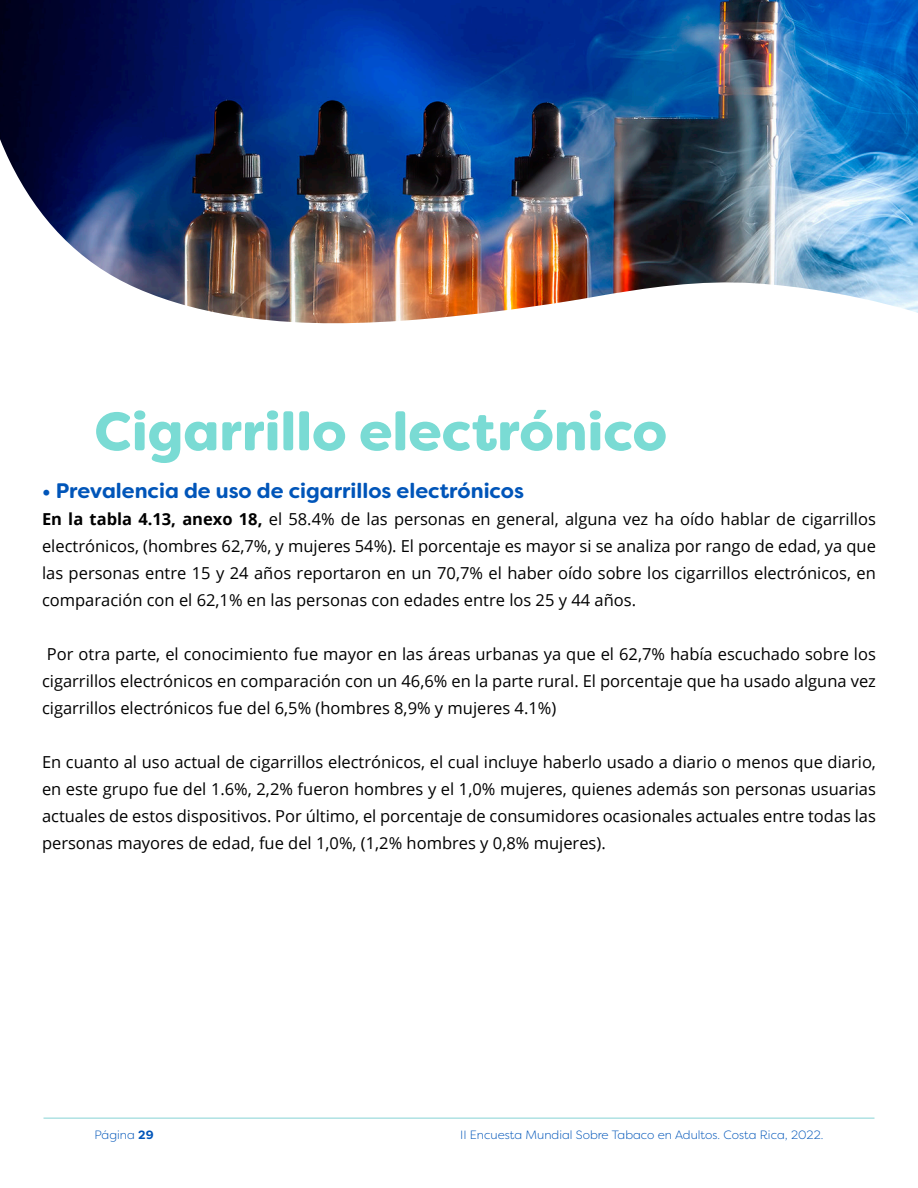
<style>
.page{position:relative;width:918px;height:1188px;background:#fff}
.page>*{position:absolute;margin:0;border:0;box-sizing:border-box;transform-origin:0 0}
.Título_1{font:900 54px "Filson Soft";color:#7adbd4}
.SUBTITULO_1-14P{font:700 21px "Filson Soft";color:#0055b9}
.Texto_9pt{font:16.5px/27px "Open Sans";color:#000;text-align:justify}
.t1{font:300 12px "Filson Soft";color:#0055b9}
.s1{font-weight:700}
</style>
<div class="page">
<img style="left:0;top:0;width:918px;height:324px">
<hr style="left:44px;top:1117px;width:830px;height:2px;background:#afe2e3">
<p class="Título_1" style="left:94px;top:397px;width:574px">Cigarrillo electrónico</p>
<p class="SUBTITULO_1-14P" style="left:42px;top:477px;width:483px">• Prevalencia de uso de cigarrillos electrónicos</p>
<p class="Texto_9pt" style="left:42px;top:505px;width:836px"><span class="s1">En la tabla 4.13, anexo 18,</span> el 58.4% de las personas en general, alguna vez ha oído hablar de cigarrillos electrónicos, (hombres 62,7%, y mujeres 54%). El porcentaje es mayor si se analiza por rango de edad, ya que las personas entre 15 y 24 años reportaron en un 70,7% el haber oído sobre los cigarrillos electrónicos, en comparación con el 62,1% en las personas con edades entre los 25 y 44 años.</p>
<p class="Texto_9pt" style="left:42px;top:640px;width:836px;text-indent:5px">Por otra parte, el conocimiento fue mayor en las áreas urbanas ya que el 62,7% había escuchado sobre los cigarrillos electrónicos en comparación con un 46,6% en la parte rural. El porcentaje que ha usado alguna vez cigarrillos electrónicos fue del 6,5% (hombres 8,9% y mujeres 4.1%)</p>
<p class="Texto_9pt" style="left:42px;top:748px;width:836px">En cuanto al uso actual de cigarrillos electrónicos, el cual incluye haberlo usado a diario o menos que diario, en este grupo fue del 1.6%, 2,2% fueron hombres y el 1,0% mujeres, quienes además son personas usuarias actuales de estos dispositivos. Por último, el porcentaje de consumidores ocasionales actuales entre todas las personas mayores de edad, fue del 1,0%, (1,2% hombres y 0,8% mujeres).</p>
<p class="t1" style="left:94px;top:1128px;width:61px">Página <span class="s1">29</span></p>
<p class="t1" style="left:460px;top:1128px;width:365px">II Encuesta Mundial Sobre Tabaco en Adultos. Costa Rica, 2022.</p>
</div>
